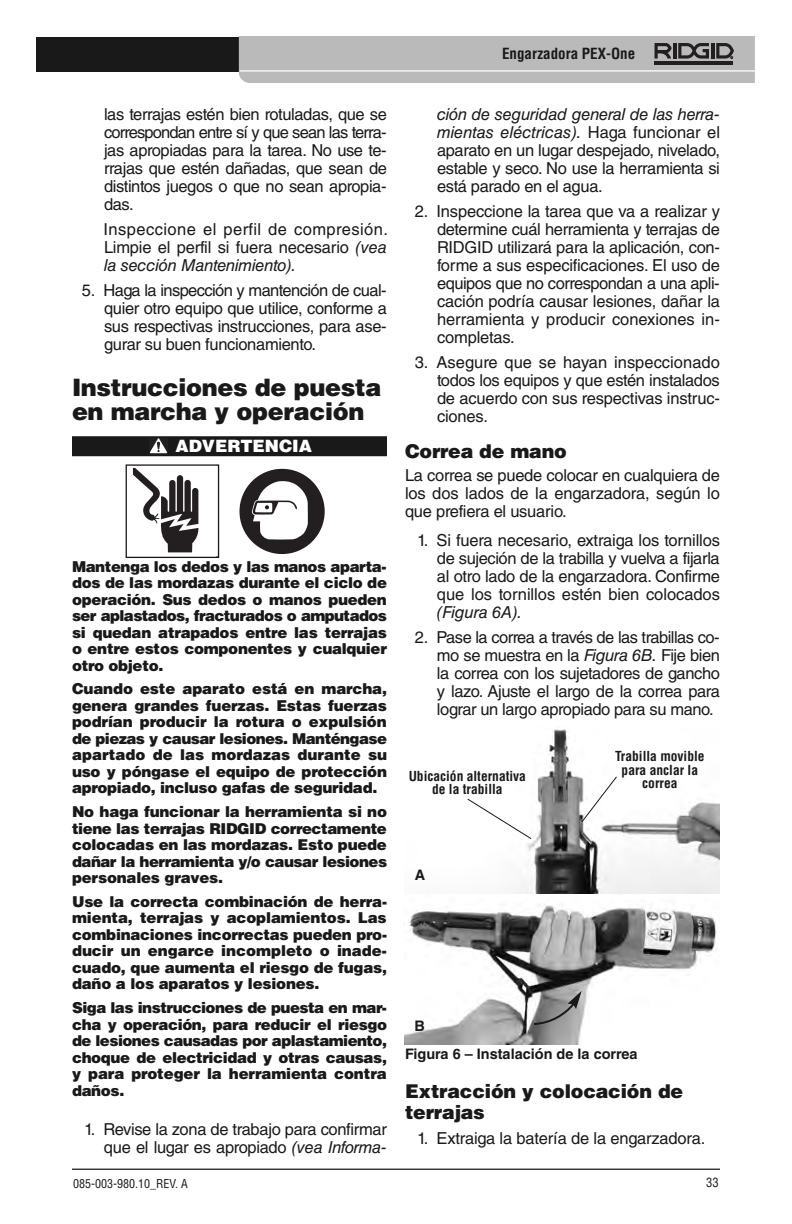
<style>
.page{position:relative;width:792px;height:1224px;background:#fff}
.page>*{position:absolute;margin:0;border:0;box-sizing:border-box;transform-origin:0 0}
.t1{font:900 24px/24px "Helvetica LT Std";letter-spacing:-.015em;color:#191919}
.t2{font:900 19px/21px "Helvetica LT Std";letter-spacing:-.01em;color:#191919}
.t3{font:900 17px "Helvetica LT Std";color:#fff}
.t4{font:16.4px/18px "Helvetica LT Std";letter-spacing:-.02em;color:#191919;text-align:justify}
.t5{font:italic 16.4px "Helvetica LT Std";letter-spacing:-.01em;color:#191919}
.t6{font:900 15px/16.6px "Helvetica LT Std";letter-spacing:-.02em;color:#191919;text-align:justify}
.t7{font:700 condensed 15px "Helvetica LT Std";color:#191919}
.t8{font:700 14.4px "Helvetica LT Std";color:#191919}
.t9{font:700 condensed 13.6px/13.6px "Helvetica LT Std";color:#191919;text-align:center}
.t10{font:condensed 12.6px "Helvetica LT Std";color:#191919}
.t11{font:condensed 12px "Helvetica LT Std";color:#191919}
.s1{font-style:italic}
</style>
<div class="page">
<div style="left:36px;top:37px;width:353px;height:34px;background:#191919"></div>
<svg style="left:239px;top:36px;width:516px;height:47px;background:#b6b6b6"></svg>
<hr style="left:72px;top:1169px;width:648px;height:1px;background:#191919">
<div style="left:72px;top:436px;width:315px;height:20px;background:#191919"></div>
<svg style="left:149px;top:452px;width:19px;height:2px"></svg>
<svg style="left:150px;top:438px;width:17px;height:15px"></svg>
<svg style="left:133px;top:468px;width:65px;height:84px"></svg>
<div style="left:126px;top:464px;width:93px;height:94px;border:1px solid #191919"></div>
<svg style="left:239px;top:469px;width:86px;height:85px"></svg>
<img style="left:513px;top:729px;width:207px;height:165px">
<svg style="left:405px;top:904px;width:312px;height:140px"></svg>
<svg style="left:580px;top:775px;width:38px;height:48px"></svg>
<svg style="left:532px;top:991px;width:50px;height:35px;background:#8e8e8e"></svg>
<svg style="left:467px;top:798px;width:65px;height:42px"></svg>
<p class="t7" style="left:502px;top:47px;width:135px">Engarzadora PEX-One</p>
<p class="t4" style="left:104px;top:107px;width:284px">las terrajas estén bien rotuladas, que se correspondan entre sí y que sean las terra - jas apropiadas para la tarea. No use te - rrajas que estén dañadas, que sean de distintos juegos o que no sean apropia - das.</p>
<p class="t4" style="left:104px;top:222px;width:286px">Inspeccione el perfil de compresión.<br>Limpie el perfil si fuera necesario <span class="s1">(vea la sección Mantenimiento).</span></p>
<p class="t4" style="left:104px;top:283px;width:285px;text-indent:-22px">5. Haga la inspección y mantención de cual - quier otro equipo que utilice, conforme a sus respectivas instrucciones, para ase&shy;gurar su buen funcionamiento.</p>
<h1 class="t1" style="left:72px;top:377px;width:311px">Instrucciones de puesta en marcha y operación</h1>
<p class="t3" style="left:175px;top:440px;width:138px">ADVERTENCIA</p>
<p class="t6" style="left:72px;top:559px;width:317px">Mantenga los dedos y las manos aparta&shy;dos de las mordazas durante el ciclo de ope ración. Sus dedos o manos pueden ser aplastados, fracturados o amputados si quedan atrapados entre las terrajas o entre estos componentes y cualquier otro objeto.</p>
<p class="t6" style="left:72px;top:682px;width:317px">Cuando este aparato está en marcha, ge nera grandes fuerzas. Estas fuerzas po drían producir la rotura o expulsión de piezas y causar lesiones. Manténgase apartado de las mordazas durante su uso y póngase el equipo de protección apropiado, incluso gafas de seguridad.</p>
<p class="t6" style="left:72px;top:805px;width:317px">No haga funcionar la herramienta si no tiene las terrajas RIDGID correctamente colocadas en las mordazas. Esto puede dañar la herramienta y/o causar lesiones personales graves.</p>
<p class="t6" style="left:72px;top:894px;width:317px">Use la correcta combinación de herra&shy;mienta, terrajas y acoplamientos. Las combinaciones incorrectas pueden pro&shy;ducir un engarce incompleto o inade&shy;cuado, que aumenta el riesgo de fugas, daño a los aparatos y lesiones.</p>
<p class="t6" style="left:72px;top:1001px;width:317px">Siga las instrucciones de puesta en mar&shy;cha y operación, para reducir el riesgo de lesiones causadas por aplastamiento, choque de electricidad y otras causas, y para proteger la herramienta contra daños.</p>
<p class="t4" style="left:84px;top:1122px;width:304px;text-align:right">1. Revise la zona de trabajo para confirmar que el lugar es apropiado <span class="s1">(vea Informa-</span></p>
<p class="t4" style="left:437px;top:107px;width:285px"><span class="s1">ción de seguridad general de las herra - mientas eléctricas).</span> Haga funcionar el apa rato en un lugar despejado, nivelado, estable y seco. No use la herramienta si está parado en el agua.</p>
<p class="t4" style="left:437px;top:204px;width:285px;text-indent:-22px">2. Inspeccione la tarea que va a realizar y determine cuál herramienta y terrajas de RIDGID utilizará para la aplicación, con&shy;forme a sus especificaciones. El uso de equipos que no correspondan a una apli&shy;cación podría causar lesiones, dañar la herramienta y producir conexiones in&shy;completas.</p>
<p class="t4" style="left:437px;top:355px;width:285px;text-indent:-22px">3. Asegure que se hayan inspeccionado todos los equipos y que estén instalados de acuerdo con sus respectivas instruc&shy;ciones.</p>
<p class="t2" style="left:405px;top:442px;width:163px">Correa de mano</p>
<p class="t4" style="left:405px;top:468px;width:317px">La correa se puede colocar en cualquiera de los dos lados de la engarzadora, según lo que prefiera el usuario.</p>
<p class="t4" style="left:437px;top:533px;width:285px;text-indent:-20px">1. Si fuera necesario, extraiga los tornillos de sujeción de la trabilla y vuelva a fijarla al otro lado de la engarzadora. Confirme que los tornillos estén bien colocados</p>
<p class="t5" style="left:437px;top:606px;width:87px">(Figura 6A).</p>
<p class="t4" style="left:437px;top:630px;width:285px;text-indent:-22px">2. Pase la correa a través de las trabillas co - mo se muestra en la <span class="s1">Figura 6B.</span> Fije bien la correa con los sujetadores de gancho y lazo. Ajuste el largo de la correa para lograr un largo apropiado para su mano.</p>
<p class="t9" style="left:409px;top:770px;width:119px">Ubicación alternativa de la trabilla</p>
<p class="t8" style="left:415px;top:870px;width:12px">A</p>
<p class="t8" style="left:414px;top:1021px;width:12px">B</p>
<p class="t9" style="left:615px;top:751px;width:91px">Trabilla movible para anclar la correa</p>
<p class="t8" style="left:405px;top:1048px;width:234px">Figura 6 – Instalación de la correa</p>
<p class="t2" style="left:405px;top:1082px;width:280px">Extracción y colocación de terrajas</p>
<p class="t4" style="left:417px;top:1131px;width:290px">1. Extraiga la batería de la engarzadora.</p>
<p class="t11" style="left:73px;top:1179px;width:116px">085-003-980.10_REV. A</p>
<p class="t10" style="left:706px;top:1177px;width:14px">33</p>
</div>
